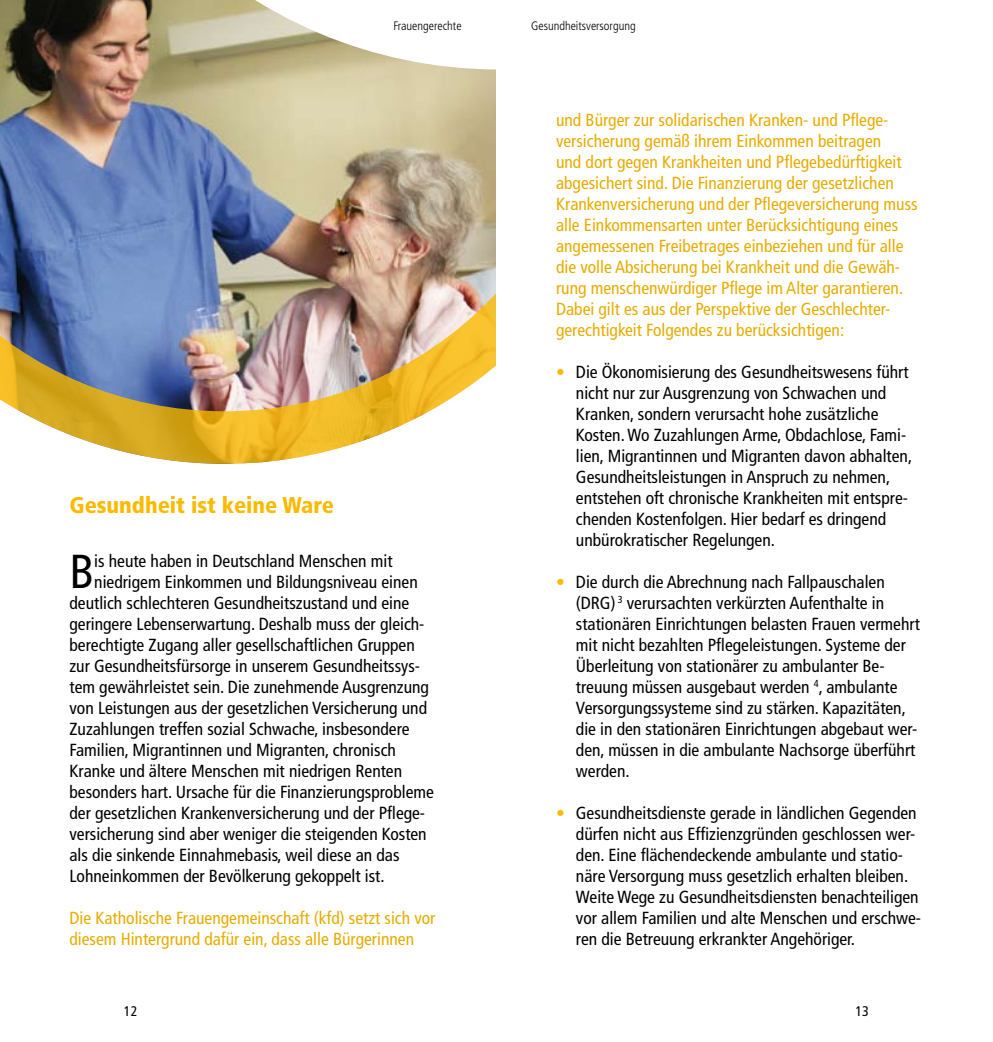
<style>
.page{position:relative;width:993px;height:1042px;background:#fff}
.page>*{position:absolute;margin:0;border:0;box-sizing:border-box;transform-origin:0 0}
.t1{font:condensed 47.6px "Frutiger";color:#000}
.t2{font:900 condensed 22.75px "Frutiger";color:#faba00}
.t3{font:condensed 17.5px/21px "Frutiger";color:#000}
.t4{font:condensed 17.5px/21px "Frutiger";color:#e7ac00}
.t5{font:condensed 14px "Frutiger";color:#000}
.t6{font:300 condensed 12.25px "Frutiger";color:#000}
.s1{color:#faba00}
</style>
<div class="page">
<img style="left:0;top:0;width:496px;height:464px">
<svg style="left:36px;top:0;width:460px;height:69px"></svg>
<p class="t6" style="left:393px;top:19px;width:70px">Frauengerechte</p>
<p class="t6" style="left:531px;top:19px;width:106px">Gesundheitsversorgung</p>
<h2 class="t2" style="left:69px;top:492px;width:266px">Gesundheit ist keine Ware</h2>
<h1 class="t1" style="left:69px;top:544px;width:26px">B</h1>
<p class="t3" style="left:94px;top:551px;width:300px">is heute haben in Deutschland Menschen mit</p>
<p class="t3" style="left:94px;top:572px;width:325px">niedrigem Einkommen und Bildungsniveau einen</p>
<p class="t3" style="left:69px;top:593px;width:341px">deutlich schlechteren Gesundheitszustand und eine</p>
<p class="t3" style="left:69px;top:614px;width:356px">geringere Lebenserwartung. Deshalb muss der gleich-</p>
<p class="t3" style="left:69px;top:635px;width:346px">berechtigte Zugang aller gesellschaftlichen Gruppen</p>
<p class="t3" style="left:69px;top:656px;width:352px">zur Gesundheitsfürsorge in unserem Gesundheitssys-</p>
<p class="t3" style="left:69px;top:677px;width:361px">tem gewährleistet sein. Die zunehmende Ausgrenzung</p>
<p class="t3" style="left:69px;top:698px;width:359px">von Leistungen aus der gesetzlichen Versicherung und</p>
<p class="t3" style="left:69px;top:719px;width:341px">Zuzahlungen treffen sozial Schwache, insbesondere</p>
<p class="t3" style="left:69px;top:740px;width:328px">Familien, Migrantinnen und Migranten, chronisch</p>
<p class="t3" style="left:69px;top:761px;width:334px">Kranke und ältere Menschen mit niedrigen Renten</p>
<p class="t3" style="left:69px;top:782px;width:366px">besonders hart. Ursache für die Finanzierungsprobleme</p>
<p class="t3" style="left:69px;top:803px;width:357px">der gesetzlichen Krankenversicherung und der Pflege-</p>
<p class="t3" style="left:69px;top:824px;width:358px">versicherung sind aber weniger die steigenden Kosten</p>
<p class="t3" style="left:69px;top:845px;width:331px">als die sinkende Einnahmebasis, weil diese an das</p>
<p class="t3" style="left:69px;top:866px;width:316px">Lohneinkommen der Bevölkerung gekoppelt ist.</p>
<p class="t4" style="left:69px;top:908px;width:367px">Die Katholische Frauengemeinschaft (kfd) setzt sich vor diesem Hintergrund dafür ein, dass alle Bürgerinnen</p>
<p class="t4" style="left:556px;top:110px;width:363px">und Bürger zur solidarischen Kranken- und Pflege&shy;versicherung gemäß ihrem Einkommen beitragen<br>und dort gegen Krankheiten und Pflegebedürftigkeit abgesichert sind. Die Finanzierung der gesetzlichen Krankenversicherung und der Pflegeversicherung muss alle Einkommensarten unter Berücksichtigung eines angemessenen Freibetrages einbeziehen und für alle die volle Absicherung bei Krankheit und die Gewäh&shy;rung menschenwürdiger Pflege im Alter garantieren.<br>Dabei gilt es aus der Perspektive der Geschlechter&shy;gerechtigkeit Folgendes zu berücksichtigen:</p>
<p class="t3" style="left:575px;top:362px;width:337px;text-indent:-20px"><span class="s1">•</span> Die Ökonomisierung des Gesundheitswesens führt nicht nur zur Ausgrenzung von Schwachen und Kranken, sondern verursacht hohe zusätzliche Kosten. Wo Zuzahlungen Arme, Obdachlose, Fami&shy;lien, Migrantinnen und Migranten davon abhalten, Gesundheitsleistungen in Anspruch zu nehmen, entstehen oft chronische Krankheiten mit entspre&shy;chenden Kostenfolgen. Hier bedarf es dringend unbürokratischer Regelungen.</p>
<p class="t3" style="left:575px;top:572px;width:345px;text-indent:-20px"><span class="s1">•</span> Die durch die Abrechnung nach Fallpauschalen (DRG) <sup>3</sup> verursachten verkürzten Aufenthalte in stationären Einrichtungen belasten Frauen vermehrt mit nicht bezahlten Pflegeleistungen. Systeme der Überleitung von stationärer zu ambulanter Be&shy;treuung müssen ausgebaut werden <sup>4</sup>, ambulante Versorgungssysteme sind zu stärken. Kapazitäten, die in den stationären Einrichtungen abgebaut wer&shy;den, müssen in die ambulante Nachsorge überführt werden.</p>
<p class="t3" style="left:575px;top:803px;width:346px;text-indent:-20px"><span class="s1">•</span> Gesundheitsdienste gerade in ländlichen Gegenden dürfen nicht aus Effizienzgründen geschlossen wer&shy;den. Eine flächendeckende ambulante und statio&shy;näre Versorgung muss gesetzlich erhalten bleiben.<br>Weite Wege zu Gesundheitsdiensten benachteiligen vor allem Familien und alte Menschen und erschwe&shy;ren die Betreuung erkrankter Angehöriger.</p>
<p class="t5" style="left:124px;top:1003px;width:15px">12</p>
<p class="t5" style="left:855px;top:1003px;width:15px">13</p>
</div>
